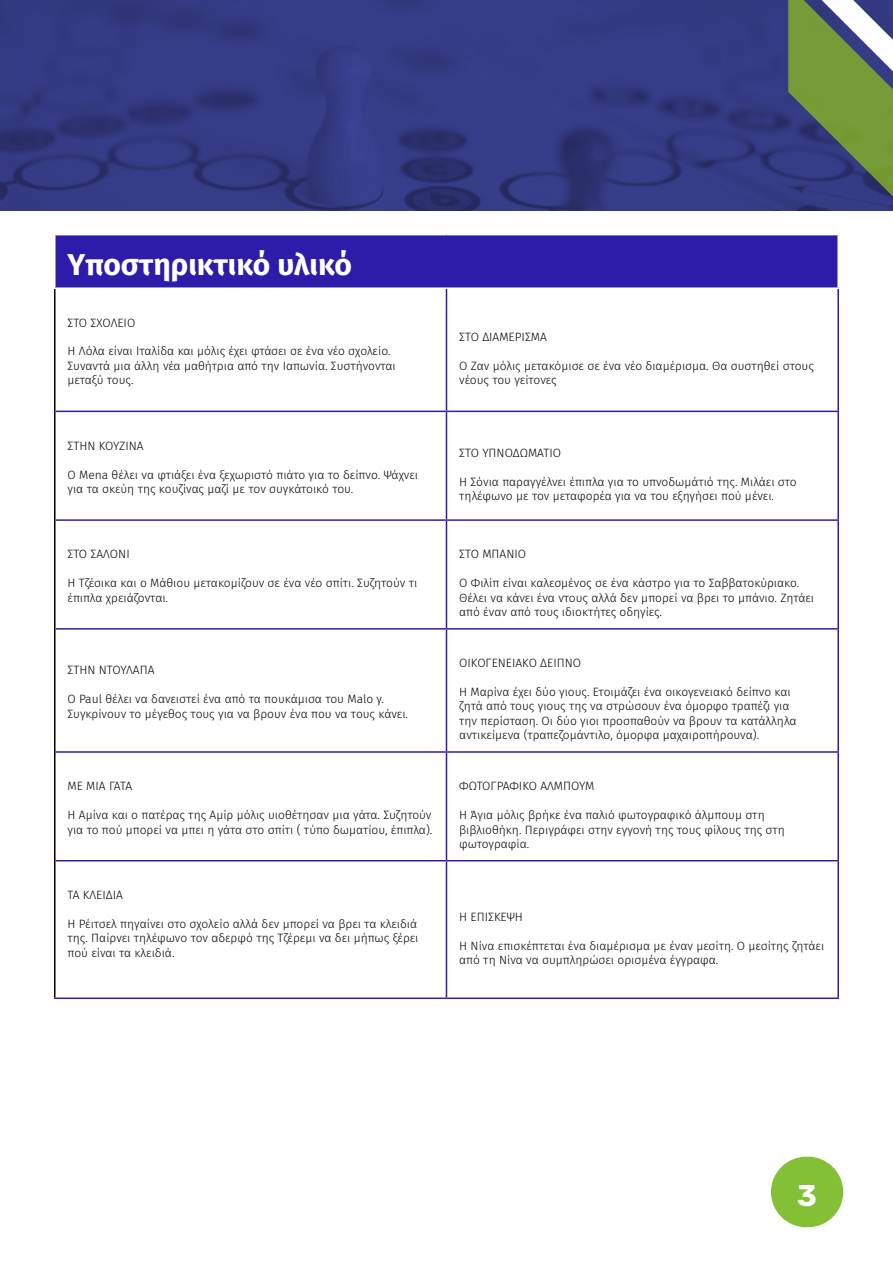
<style>
.page{position:relative;width:893px;height:1263px;background:#fff}
.page>*{position:absolute;margin:0;border:0;box-sizing:border-box;transform-origin:0 0}
.t1{font:700 30px "Fira Sans";color:#fff}
.t2{font:700 30px "Rubik";color:#fff}
.t3{font:300 12px/14.4px "Fira Sans";color:#000}
.t4{font:300 12px "Fira Sans";letter-spacing:-.025em;color:#000}
</style>
<div class="page">
<div style="left:771px;top:1157px;width:72px;height:70px;background:#83c035;border-radius:35px"></div>
<img style="left:1px;top:0;width:787px;height:210px">
<svg style="left:788px;top:0;width:105px;height:211px;background:#627864"></svg>
<svg style="left:0;top:0;width:1px;height:211px"></svg>
<div style="left:55px;top:235px;width:783px;height:53px;background:#2d1ca9"></div>
<hr style="left:54px;top:289px;width:2px;height:122px;background:#000">
<hr style="left:54px;top:411px;width:2px;height:109px;background:#000">
<hr style="left:54px;top:520px;width:2px;height:109px;background:#000">
<hr style="left:54px;top:629px;width:2px;height:123px;background:#000">
<hr style="left:54px;top:752px;width:2px;height:109px;background:#000">
<hr style="left:54px;top:861px;width:2px;height:136px;background:#000">
<hr style="left:446px;top:289px;width:1px;height:122px;background:#2d1ca9">
<hr style="left:56px;top:411px;width:390px;height:1px;background:#2d1ca9">
<hr style="left:446px;top:411px;width:393px;height:1px;background:#2d1ca9">
<hr style="left:446px;top:412px;width:1px;height:107px;background:#2d1ca9">
<hr style="left:56px;top:519px;width:390px;height:2px;background:#2d1ca9">
<hr style="left:446px;top:519px;width:393px;height:2px;background:#2d1ca9">
<hr style="left:446px;top:521px;width:1px;height:107px;background:#2d1ca9">
<hr style="left:56px;top:628px;width:390px;height:2px;background:#2d1ca9">
<hr style="left:446px;top:628px;width:393px;height:2px;background:#2d1ca9">
<hr style="left:446px;top:630px;width:1px;height:121px;background:#2d1ca9">
<hr style="left:56px;top:751px;width:390px;height:2px;background:#2d1ca9">
<hr style="left:446px;top:751px;width:393px;height:2px;background:#2d1ca9">
<hr style="left:446px;top:753px;width:1px;height:107px;background:#2d1ca9">
<hr style="left:56px;top:860px;width:390px;height:1px;background:#2d1ca9">
<hr style="left:446px;top:860px;width:393px;height:1px;background:#2d1ca9">
<hr style="left:446px;top:861px;width:1px;height:136px;background:#2d1ca9">
<hr style="left:837px;top:289px;width:2px;height:122px;background:#2d1ca9">
<hr style="left:837px;top:412px;width:2px;height:107px;background:#2d1ca9">
<hr style="left:837px;top:521px;width:2px;height:107px;background:#2d1ca9">
<hr style="left:837px;top:630px;width:2px;height:121px;background:#2d1ca9">
<hr style="left:837px;top:753px;width:2px;height:107px;background:#2d1ca9">
<hr style="left:837px;top:861px;width:2px;height:136px;background:#2d1ca9">
<hr style="left:54px;top:997px;width:392px;height:2px;background:#2d1ca9">
<hr style="left:446px;top:997px;width:393px;height:2px;background:#2d1ca9">
<hr style="left:54px;top:235px;width:2px;height:52px;background:#fff">
<hr style="left:837px;top:235px;width:2px;height:52px;background:#fff">
<hr style="left:54px;top:287px;width:392px;height:2px;background:#fff">
<hr style="left:446px;top:287px;width:393px;height:2px;background:#fff">
<h1 class="t1" style="left:68px;top:240px;width:286px">Υποστηρικτικό υλικό</h1>
<p class="t3" style="left:68px;top:315px;width:69px">ΣΤΟ ΣΧΟΛΕΙΟ</p>
<p class="t3" style="left:68px;top:344px;width:330px">Η Λόλα είναι Ιταλίδα και μόλις έχει φτάσει σε ένα νέο σχολείο.<br>Συναντά μια άλλη νέα μαθήτρια από την Ιαπωνία. Συστήνονται μεταξύ τους.</p>
<p class="t3" style="left:68px;top:438px;width:78px">ΣΤΗΝ ΚΟΥΖΙΝΑ</p>
<p class="t3" style="left:68px;top:467px;width:352px">Ο Mena θέλει να φτιάξει ένα ξεχωριστό πιάτο για το δείπνο. Ψάχνει για τα σκεύη της κουζίνας μαζί με τον συγκάτοικό του.</p>
<p class="t3" style="left:68px;top:547px;width:64px">ΣΤΟ ΣΑΛΟΝΙ</p>
<p class="t3" style="left:68px;top:576px;width:351px">Η Τζέσικα και ο Μάθιου μετακομίζουν σε ένα νέο σπίτι. Συζητούν τι έπιπλα χρειάζονται.</p>
<p class="t3" style="left:68px;top:663px;width:88px">ΣΤΗΝ ΝΤΟΥΛΑΠΑ</p>
<p class="t3" style="left:68px;top:692px;width:342px">Ο Paul θέλει να δανειστεί ένα από τα πουκάμισα του Malo γ.<br>Συγκρίνουν το μέγεθος τους για να βρουν ένα που να τους κάνει.</p>
<p class="t4" style="left:68px;top:778px;width:66px">ΜΕ ΜΙΑ ΓΑΤΑ</p>
<p class="t3" style="left:68px;top:808px;width:366px">Η Αμίνα και ο πατέρας της Αμίρ μόλις υιοθέτησαν μια γάτα. Συζητούν για το πού μπορεί να μπει η γάτα στο σπίτι ( τύπο δωματίου, έπιπλα).</p>
<p class="t3" style="left:68px;top:888px;width:57px">ΤΑ ΚΛΕΙΔΙΑ</p>
<p class="t3" style="left:68px;top:916px;width:352px;text-align:justify">Η Ρέιτσελ πηγαίνει στο σχολείο αλλά δεν μπορεί να βρει τα κλειδιά της. Παίρνει τηλέφωνο τον αδερφό της Τζέρεμι να δει μήπως ξέρει πού είναι τα κλειδιά.</p>
<p class="t3" style="left:459px;top:330px;width:89px">ΣΤΟ ΔΙΑΜΕΡΙΣΜΑ</p>
<p class="t3" style="left:459px;top:358px;width:356px">Ο Ζαν μόλις μετακόμισε σε ένα νέο διαμέρισμα. Θα συστηθεί στους νέους του γείτονες</p>
<p class="t3" style="left:459px;top:445px;width:103px">ΣΤΟ ΥΠΝΟΔΩΜΑΤΙΟ</p>
<p class="t3" style="left:459px;top:474px;width:339px">Η Σόνια παραγγέλνει έπιπλα για το υπνοδωμάτιό της. Μιλάει στο τηλέφωνο με τον μεταφορέα για να του εξηγήσει πού μένει.</p>
<p class="t3" style="left:459px;top:547px;width:68px">ΣΤΟ ΜΠΑΝΙΟ</p>
<p class="t3" style="left:459px;top:576px;width:356px">Ο Φιλίπ είναι καλεσμένος σε ένα κάστρο για το Σαββατοκύριακο.<br>Θέλει να κάνει ένα ντους αλλά δεν μπορεί να βρει το μπάνιο. Ζητάει από έναν από τους ιδιοκτήτες οδηγίες.</p>
<p class="t3" style="left:459px;top:656px;width:123px">ΟΙΚΟΓΕΝΕΙΑΚΟ ΔΕΙΠΝΟ</p>
<p class="t3" style="left:459px;top:685px;width:339px">Η Μαρίνα έχει δύο γιους. Ετοιμάζει ένα οικογενειακό δείπνο και ζητά από τους γιους της να στρώσουν ένα όμορφο τραπέζι για την περίσταση. Οι δύο γιοι προσπαθούν να βρουν τα κατάλληλα αντικείμενα (τραπεζομάντιλο, όμορφα μαχαιροπήρουνα).</p>
<p class="t3" style="left:459px;top:779px;width:137px">ΦΩΤΟΓΡΑΦΙΚΟ ΑΛΜΠΟΥΜ</p>
<p class="t3" style="left:459px;top:808px;width:327px">Η Άγια μόλις βρήκε ένα παλιό φωτογραφικό άλμπουμ στη βιβλιοθήκη. Περιγράφει στην εγγονή της τους φίλους της στη φωτογραφία.</p>
<p class="t3" style="left:459px;top:909px;width:65px">Η ΕΠΙΣΚΕΨΗ</p>
<p class="t3" style="left:459px;top:938px;width:366px">Η Νίνα επισκέπτεται ένα διαμέρισμα με έναν μεσίτη. Ο μεσίτης ζητάει από τη Νίνα να συμπληρώσει ορισμένα έγγραφα.</p>
<h1 class="t2" style="left:797px;top:1179px;width:21px">3</h1>
</div>
